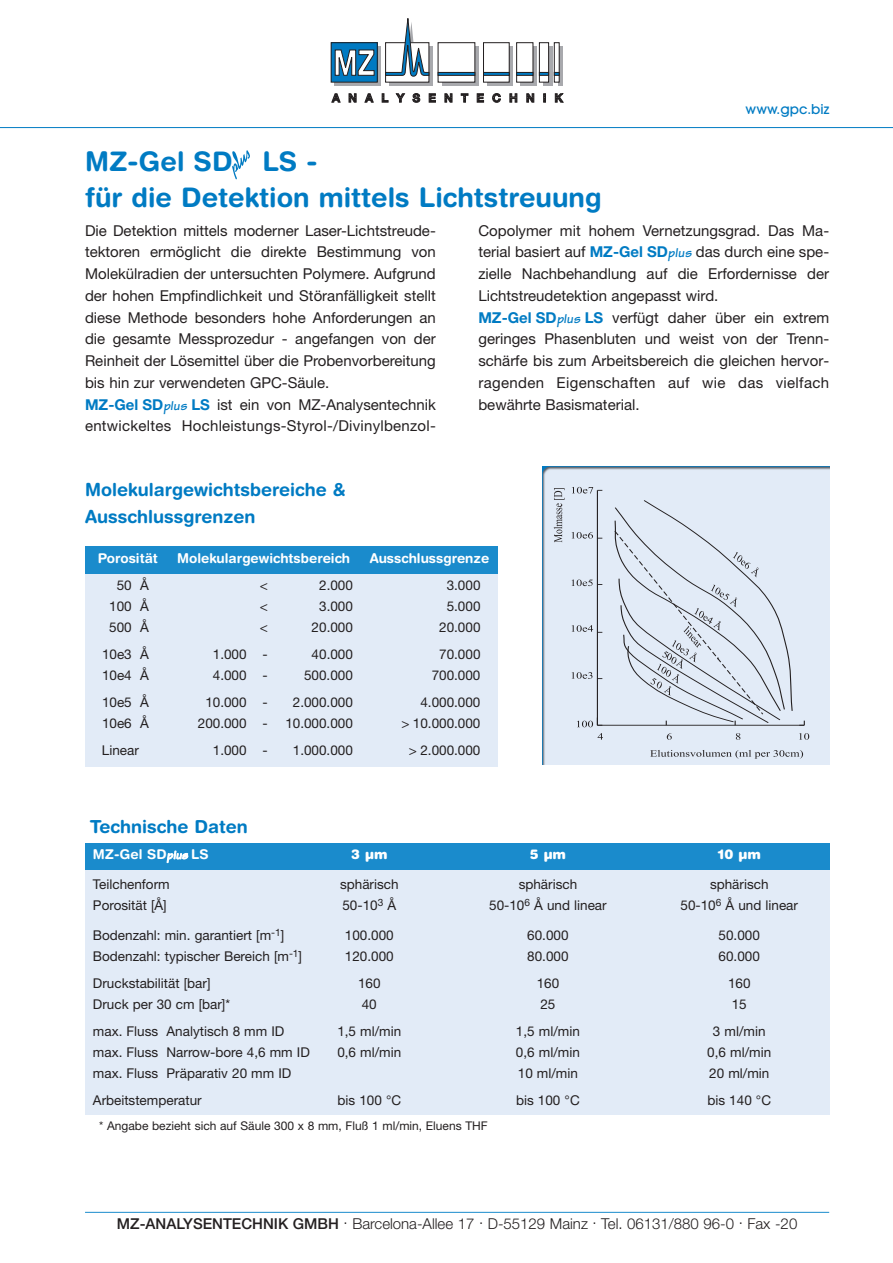
<style>
.page{position:relative;width:893px;height:1263px;background:#fff}
.page>*{position:absolute;margin:0;border:0;box-sizing:border-box;transform-origin:0 0}
.t1{font:700 27px/36px "Helvetica Rounded";color:#007bc3}
.t2{font:700 18px/27px "Helvetica Rounded";color:#007bc3}
.t3{font:15px/21.8px "Helvetica Neue";color:#231f20}
.t4{font:300 15px "Helvetica Neue";color:#231f20}
.t5{font:13.5px "Helvetica Neue";color:#231f20}
.t6{font:700 13.5px "Helvetica Rounded";color:#fff}
.t7{font:500 13.5px "Avant Garde";color:#007bc3}
.t8{font:900 13.5px "Helvetica Rounded";color:#fff}
.t9{font:12px "Helvetica Neue";color:#231f20}
.s1{font-weight:700;color:#007bc3}
.s2{font-family:"Tekton";font-weight:700;font-style:italic;font-size:13.5px;color:#007bc3}
.s3{font-family:"Tekton";font-style:italic;font-size:12px}
.s4{font-weight:500}
</style>
<div class="page">
<hr style="left:85px;top:1212px;width:744px;height:1px;background:#1a8bcc">
<hr style="left:0;top:127px;width:893px;height:1px;background:#007bc3">
<svg style="left:335px;top:46px;width:46px;height:39px"></svg>
<svg style="left:389px;top:82px;width:43px;height:3px"></svg>
<svg style="left:442px;top:46px;width:36px;height:39px"></svg>
<svg style="left:487px;top:46px;width:26px;height:39px"></svg>
<svg style="left:520px;top:46px;width:16px;height:39px"></svg>
<svg style="left:543px;top:46px;width:9px;height:39px"></svg>
<svg style="left:558px;top:46px;width:5px;height:39px"></svg>
<div style="left:331px;top:43px;width:46px;height:39px;background:#007ac2"></div>
<div style="left:331px;top:42px;width:46px;height:40px;border:1px solid #231f20"></div>
<div style="left:438px;top:43px;width:37px;height:39px;background:#fff"></div>
<div style="left:483px;top:43px;width:26px;height:39px;background:#fff"></div>
<div style="left:483px;top:42px;width:26px;height:40px;border:1px solid #231f20"></div>
<div style="left:517px;top:43px;width:16px;height:39px;background:#fff"></div>
<div style="left:516px;top:42px;width:17px;height:40px;border:1px solid #231f20"></div>
<div style="left:539px;top:43px;width:10px;height:39px;background:#fff"></div>
<div style="left:539px;top:42px;width:10px;height:40px;border:1px solid #231f20"></div>
<div style="left:554px;top:42px;width:5px;height:40px;border:1px solid #231f20"></div>
<svg style="left:385px;top:18px;width:47px;height:64px"></svg>
<svg style="left:332px;top:93px;width:231px;height:9px"></svg>
<div style="left:438px;top:72px;width:37px;height:4px;border:1px solid #231f20"></div>
<div style="left:483px;top:72px;width:26px;height:4px;border:1px solid #231f20"></div>
<div style="left:516px;top:72px;width:17px;height:4px;border:1px solid #231f20"></div>
<svg style="left:539px;top:72px;width:20px;height:4px"></svg>
<svg style="left:335px;top:50px;width:39px;height:26px"></svg>
<div style="left:85px;top:569px;width:412px;height:198px;background:#e2ebf7"></div>
<div style="left:85px;top:546px;width:412px;height:27px;background:#1a8bcc"></div>
<div style="left:542px;top:467px;width:287px;height:297px;background:#e2ebf7"></div>
<hr style="left:597px;top:490px;width:1px;height:235px;background:#231f20">
<hr style="left:597px;top:725px;width:207px;height:1px;background:#231f20">
<svg style="left:577px;top:717px;width:25px;height:10px"></svg>
<svg style="left:572px;top:672px;width:30px;height:7px"></svg>
<svg style="left:572px;top:625px;width:30px;height:8px"></svg>
<svg style="left:572px;top:579px;width:30px;height:7px"></svg>
<svg style="left:572px;top:532px;width:30px;height:7px"></svg>
<svg style="left:572px;top:487px;width:30px;height:6px"></svg>
<svg style="left:598px;top:733px;width:5px;height:7px"></svg>
<svg style="left:667px;top:733px;width:5px;height:7px"></svg>
<svg style="left:736px;top:733px;width:4px;height:7px"></svg>
<svg style="left:799px;top:733px;width:10px;height:7px"></svg>
<svg style="left:554px;top:488px;width:10px;height:54px"></svg>
<svg style="left:650px;top:750px;width:153px;height:9px"></svg>
<svg style="left:613px;top:499px;width:192px;height:227px;background:#d8e0eb"></svg>
<svg style="left:232px;top:150px;width:18px;height:29px"></svg>
<div style="left:85px;top:843px;width:744px;height:27px;background:#1a8bcc"></div>
<div style="left:85px;top:870px;width:744px;height:245px;background:#e2ebf7"></div>
<h1 class="t1" style="left:85px;top:146px;width:518px">MZ-Gel SD LS -<br>für die Detektion mittels Lichtstreuung</h1>
<p class="t7" style="left:746px;top:104px;width:85px">www.gpc.biz</p>
<p class="t3" style="left:85px;top:221px;width:352px">Die Detektion mittels moderner Laser-Lichtstreude&shy;tektoren ermöglicht die direkte Bestimmung von Molekülradien der untersuchten Polymere. Aufgrund der hohen Empfindlichkeit und Störanfälligkeit stellt diese Methode besonders hohe Anforderungen an die gesamte Messprozedur - angefangen von der Reinheit der Lösemittel über die Probenvorbereitung bis hin zur verwendeten GPC-Säule.<br><span class="s1">MZ-Gel SD</span><span class="s2">plus</span> <span class="s1">LS</span> ist ein von MZ-Analysentechnik entwickeltes Hochleistungs-Styrol-/Divinylbenzol-</p>
<p class="t3" style="left:478px;top:221px;width:352px">Copolymer mit hohem Vernetzungsgrad. Das Ma&shy;terial basiert auf <span class="s1">MZ-Gel SD</span><span class="s2">plus</span> das durch eine spe&shy;zielle Nachbehandlung auf die Erfordernisse der Lichtstreudetektion angepasst wird.<br><span class="s1">MZ-Gel SD</span><span class="s2">plus</span> <span class="s1">LS</span> verfügt daher über ein extrem geringes Phasenbluten und weist von der Trenn&shy;schärfe bis zum Arbeitsbereich die gleichen hervor&shy;ragenden Eigenschaften auf wie das vielfach bewährte Basismaterial.</p>
<p class="t2" style="left:85px;top:478px;width:262px">Molekulargewichtsbereiche &amp;<br>Ausschlussgrenzen</p>
<p class="t6" style="left:98px;top:553px;width:62px">Porosität</p>
<p class="t6" style="left:177px;top:553px;width:175px">Molekulargewichtsbereich</p>
<p class="t6" style="left:370px;top:553px;width:121px">Ausschlussgrenze</p>
<p class="t5" style="left:117px;top:580px;width:34px">50 Å</p>
<p class="t5" style="left:260px;top:580px;width:10px">&lt;</p>
<p class="t5" style="left:319px;top:580px;width:35px">2.000</p>
<p class="t5" style="left:447px;top:580px;width:35px">3.000</p>
<p class="t5" style="left:109px;top:601px;width:41px">100 Å</p>
<p class="t5" style="left:260px;top:601px;width:10px">&lt;</p>
<p class="t5" style="left:319px;top:601px;width:35px">3.000</p>
<p class="t5" style="left:447px;top:601px;width:35px">5.000</p>
<p class="t5" style="left:109px;top:622px;width:41px">500 Å</p>
<p class="t5" style="left:260px;top:622px;width:10px">&lt;</p>
<p class="t5" style="left:312px;top:622px;width:43px">20.000</p>
<p class="t5" style="left:439px;top:622px;width:43px">20.000</p>
<p class="t5" style="left:102px;top:649px;width:48px">10e3 Å</p>
<p class="t5" style="left:213px;top:649px;width:57px">1.000 -</p>
<p class="t5" style="left:312px;top:649px;width:43px">40.000</p>
<p class="t5" style="left:439px;top:649px;width:43px">70.000</p>
<p class="t5" style="left:102px;top:670px;width:48px">10e4 Å</p>
<p class="t5" style="left:213px;top:670px;width:57px">4.000 -</p>
<p class="t5" style="left:304px;top:670px;width:50px">500.000</p>
<p class="t5" style="left:432px;top:670px;width:50px">700.000</p>
<p class="t5" style="left:102px;top:697px;width:48px">10e5 Å</p>
<p class="t5" style="left:205px;top:697px;width:64px">10.000 -</p>
<p class="t5" style="left:293px;top:697px;width:62px">2.000.000</p>
<p class="t5" style="left:420px;top:697px;width:62px">4.000.000</p>
<p class="t5" style="left:102px;top:718px;width:48px">10e6 Å</p>
<p class="t5" style="left:198px;top:718px;width:72px">200.000 -</p>
<p class="t5" style="left:285px;top:718px;width:69px">10.000.000</p>
<p class="t5" style="left:401px;top:718px;width:81px">&gt; 10.000.000</p>
<p class="t5" style="left:102px;top:745px;width:38px">Linear</p>
<p class="t5" style="left:213px;top:745px;width:57px">1.000 -</p>
<p class="t5" style="left:293px;top:745px;width:62px">1.000.000</p>
<p class="t5" style="left:409px;top:745px;width:73px">&gt; 2.000.000</p>
<p class="t2" style="left:90px;top:815px;width:159px">Technische Daten</p>
<p class="t6" style="left:93px;top:849px;width:117px">MZ-Gel SD<span class="s3">plus</span> LS</p>
<p class="t8" style="left:351px;top:849px;width:38px">3 µm</p>
<p class="t8" style="left:530px;top:849px;width:38px">5 µm</p>
<p class="t8" style="left:717px;top:849px;width:45px">10 µm</p>
<p class="t5" style="left:93px;top:879px;width:78px">Teilchenform</p>
<p class="t5" style="left:340px;top:879px;width:60px">sphärisch</p>
<p class="t5" style="left:519px;top:879px;width:60px">sphärisch</p>
<p class="t5" style="left:710px;top:879px;width:60px">sphärisch</p>
<p class="t5" style="left:93px;top:900px;width:75px">Porosität [Å]</p>
<p class="t5" style="left:342px;top:900px;width:55px">50-10<sup>3</sup> Å</p>
<p class="t5" style="left:489px;top:900px;width:119px">50-10<sup>6</sup> Å und linear</p>
<p class="t5" style="left:680px;top:900px;width:119px">50-10<sup>6</sup> Å und linear</p>
<p class="t5" style="left:93px;top:930px;width:193px">Bodenzahl: min. garantiert [m<sup>-1</sup>]</p>
<p class="t5" style="left:345px;top:930px;width:50px">100.000</p>
<p class="t5" style="left:527px;top:930px;width:43px">60.000</p>
<p class="t5" style="left:719px;top:930px;width:43px">50.000</p>
<p class="t5" style="left:93px;top:951px;width:211px">Bodenzahl: typischer Bereich [m<sup>-1</sup>]</p>
<p class="t5" style="left:345px;top:951px;width:50px">120.000</p>
<p class="t5" style="left:527px;top:951px;width:43px">80.000</p>
<p class="t5" style="left:719px;top:951px;width:43px">60.000</p>
<p class="t5" style="left:93px;top:978px;width:119px">Druckstabilität [bar]</p>
<p class="t5" style="left:358px;top:978px;width:24px">160</p>
<p class="t5" style="left:537px;top:978px;width:24px">160</p>
<p class="t5" style="left:728px;top:978px;width:24px">160</p>
<p class="t5" style="left:93px;top:999px;width:139px">Druck per 30 cm [bar]*</p>
<p class="t5" style="left:362px;top:999px;width:17px">40</p>
<p class="t5" style="left:540px;top:999px;width:17px">25</p>
<p class="t5" style="left:732px;top:999px;width:17px">15</p>
<p class="t5" style="left:93px;top:1026px;width:193px">max. Fluss Analytisch 8 mm ID</p>
<p class="t5" style="left:337px;top:1026px;width:65px">1,5 ml/min</p>
<p class="t5" style="left:516px;top:1026px;width:65px">1,5 ml/min</p>
<p class="t5" style="left:713px;top:1026px;width:54px">3 ml/min</p>
<p class="t5" style="left:93px;top:1047px;width:219px">max. Fluss Narrow-bore 4,6 mm ID</p>
<p class="t5" style="left:337px;top:1047px;width:65px">0,6 ml/min</p>
<p class="t5" style="left:516px;top:1047px;width:65px">0,6 ml/min</p>
<p class="t5" style="left:707px;top:1047px;width:65px">0,6 ml/min</p>
<p class="t5" style="left:93px;top:1068px;width:200px">max. Fluss Präparativ 20 mm ID</p>
<p class="t5" style="left:518px;top:1068px;width:62px">10 ml/min</p>
<p class="t5" style="left:709px;top:1068px;width:62px">20 ml/min</p>
<p class="t5" style="left:93px;top:1095px;width:110px">Arbeitstemperatur</p>
<p class="t5" style="left:337px;top:1095px;width:65px">bis 100 °C</p>
<p class="t5" style="left:516px;top:1095px;width:65px">bis 100 °C</p>
<p class="t5" style="left:707px;top:1095px;width:65px">bis 140 °C</p>
<p class="t9" style="left:99px;top:1121px;width:390px">* Angabe bezieht sich auf Säule 300 x 8 mm, Fluß 1 ml/min, Eluens THF</p>
<p class="t4" style="left:117px;top:1218px;width:682px"><span class="s4">MZ-ANALYSENTECHNIK GMBH</span> . Barcelona-Allee 17 . D-55129 Mainz . Tel. 06131/880 96-0 . Fax -20</p>
</div>
